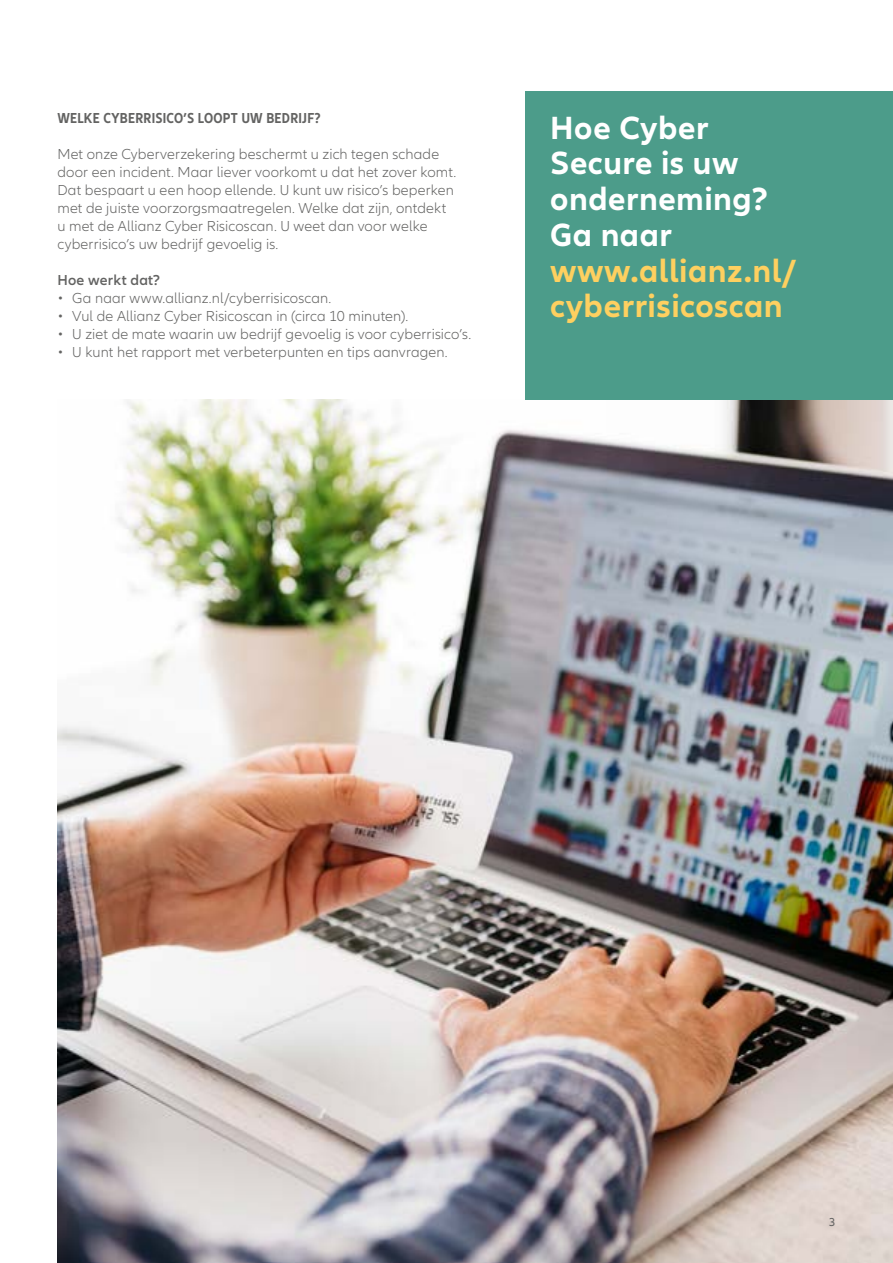
<style>
.page{position:relative;width:893px;height:1263px;background:#fff}
.page>*{position:absolute;margin:0;border:0;box-sizing:border-box;transform-origin:0 0}
.t1{font:700 33.3px/35.7px "Allianz Neo";letter-spacing:.015em;color:#fff}
.t2{font:700 33.3px/35.7px "Allianz Neo";letter-spacing:.015em;color:#fed060}
.t3{font:300 15px/18px "Allianz Neo";letter-spacing:.01em;color:#636362}
.t4{font:700 condensed 15px "Allianz Neo";letter-spacing:.015em;color:#636362}
.t5{font:600 15px "Allianz Neo";letter-spacing:.015em;color:#636362}
.t6{font:12px "Allianz Neo";color:#636362}
</style>
<div class="page">
<img style="left:57px;top:399px;width:836px;height:864px">
<div style="left:526px;top:91px;width:367px;height:308px;background:#4c9c8a"></div>
<p class="t4" style="left:57px;top:109px;width:265px">WELKE CYBERRISICO’S LOOPT UW BEDRIJF?</p>
<p class="t3" style="left:57px;top:145px;width:400px">Met onze Cyberverzekering beschermt u zich tegen schade door een incident. Maar liever voorkomt u dat het zover komt.<br>Dat bespaart u een hoop ellende. U kunt uw risico’s beperken met de juiste voorzorgsmaatregelen. Welke dat zijn, ontdekt u met de Allianz Cyber Risicoscan. U weet dan voor welke cyberrisico’s uw bedrijf gevoelig is.</p>
<p class="t5" style="left:57px;top:271px;width:104px">Hoe werkt dat?</p>
<p class="t3" style="left:57px;top:289px;width:275px">• Ga naar www.allianz.nl/cyberrisicoscan.</p>
<p class="t3" style="left:57px;top:307px;width:352px">• Vul de Allianz Cyber Risicoscan in (circa 10 minuten).</p>
<p class="t3" style="left:57px;top:325px;width:415px">• U ziet de mate waarin uw bedrijf gevoelig is voor cyberrisico’s.</p>
<p class="t3" style="left:57px;top:343px;width:392px">• U kunt het rapport met verbeterpunten en tips aanvragen.</p>
<h1 class="t1" style="left:550px;top:110px;width:219px">Hoe Cyber<br>Secure is uw onderneming?<br>Ga naar</h1>
<h1 class="t2" style="left:550px;top:253px;width:248px">www.allianz.nl/ cyberrisicoscan</h1>
<p class="t6" style="left:829px;top:1215px;width:8px">3</p>
</div>
